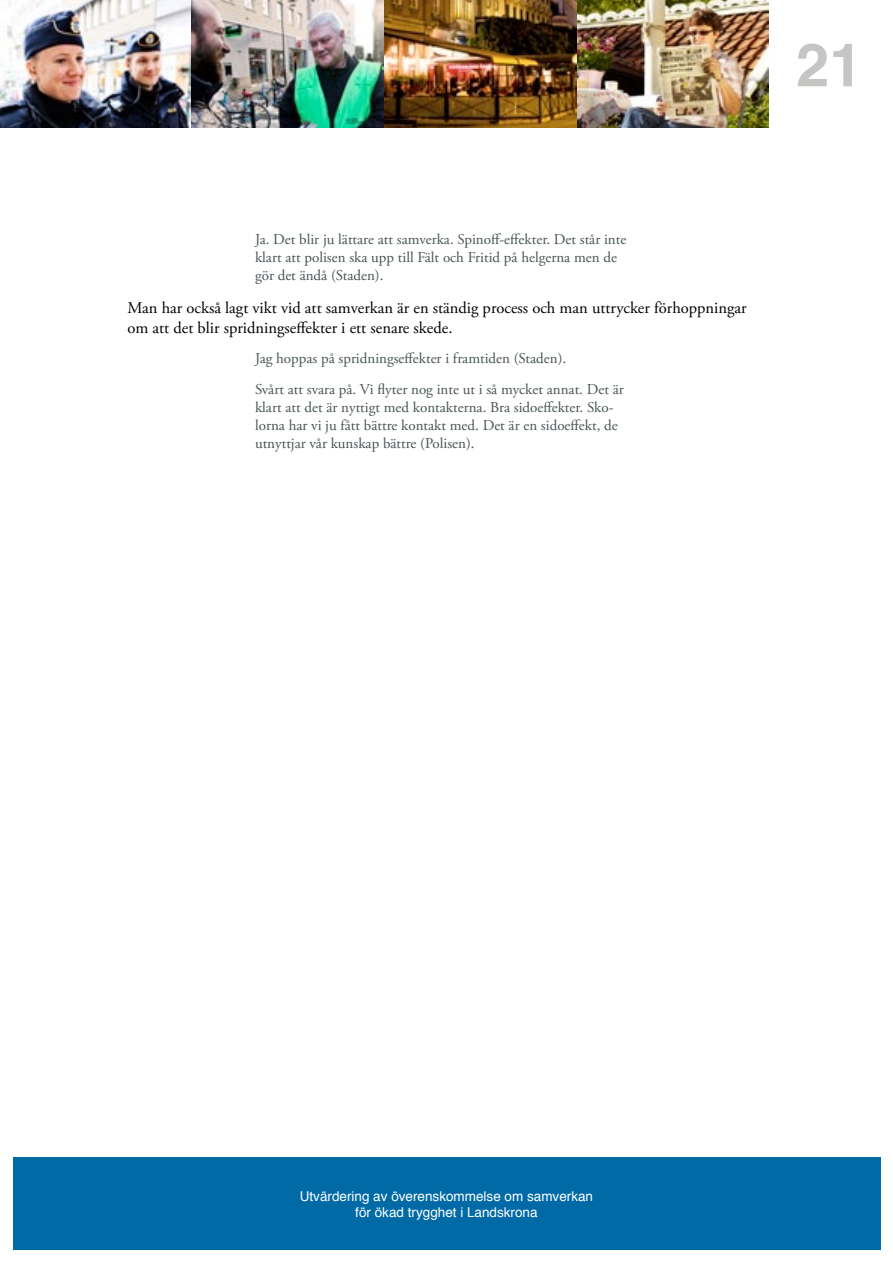
<style>
.page{position:relative;width:893px;height:1263px;background:#fff}
.page>*{position:absolute;margin:0;border:0;box-sizing:border-box;transform-origin:0 0}
.t1{font:700 60px "Helvetica";color:#c7c5c3}
.t2{font:16.5px/19.8px "Adobe Garamond Pro";color:#000}
.t3{font:15px/18px "Adobe Garamond Pro";color:#495455}
.t4{font:13.5px/16.2px "Helvetica";color:#fff;text-align:center}
</style>
<div class="page">
<div style="left:13px;top:1157px;width:867px;height:93px;background:#006aa7"></div>
<img style="left:0;top:0;width:769px;height:128px">
<h1 class="t1" style="left:796px;top:17px;width:68px">21</h1>
<p class="t3" style="left:255px;top:231px;width:373px">Ja. Det blir ju lättare att samverka. Spinoff-effekter. Det står inte klart att polisen ska upp till Fält och Fritid på helgerna men de gör det ändå (Staden).</p>
<p class="t2" style="left:127px;top:298px;width:621px">Man har också lagt vikt vid att samverkan är en ständig process och man uttrycker förhoppningar om att det blir spridningseffekter i ett senare skede.</p>
<p class="t3" style="left:255px;top:344px;width:370px;line-height:30.8px">Jag hoppas på spridningseffekter i framtiden (Staden).<br>Svårt att svara på. Vi flyter nog inte ut i så mycket annat. Det är</p>
<p class="t3" style="left:255px;top:399px;width:364px">klart att det är nyttigt med kontakterna. Bra sidoeffekter. Sko&shy;lorna har vi ju fått bättre kontakt med. Det är en sidoeffekt, de utnyttjar vår kunskap bättre (Polisen).</p>
<p class="t4" style="left:300px;top:1188px;width:295px">Utvärdering av överenskommelse om samverkan för ökad trygghet i Landskrona</p>
</div>
